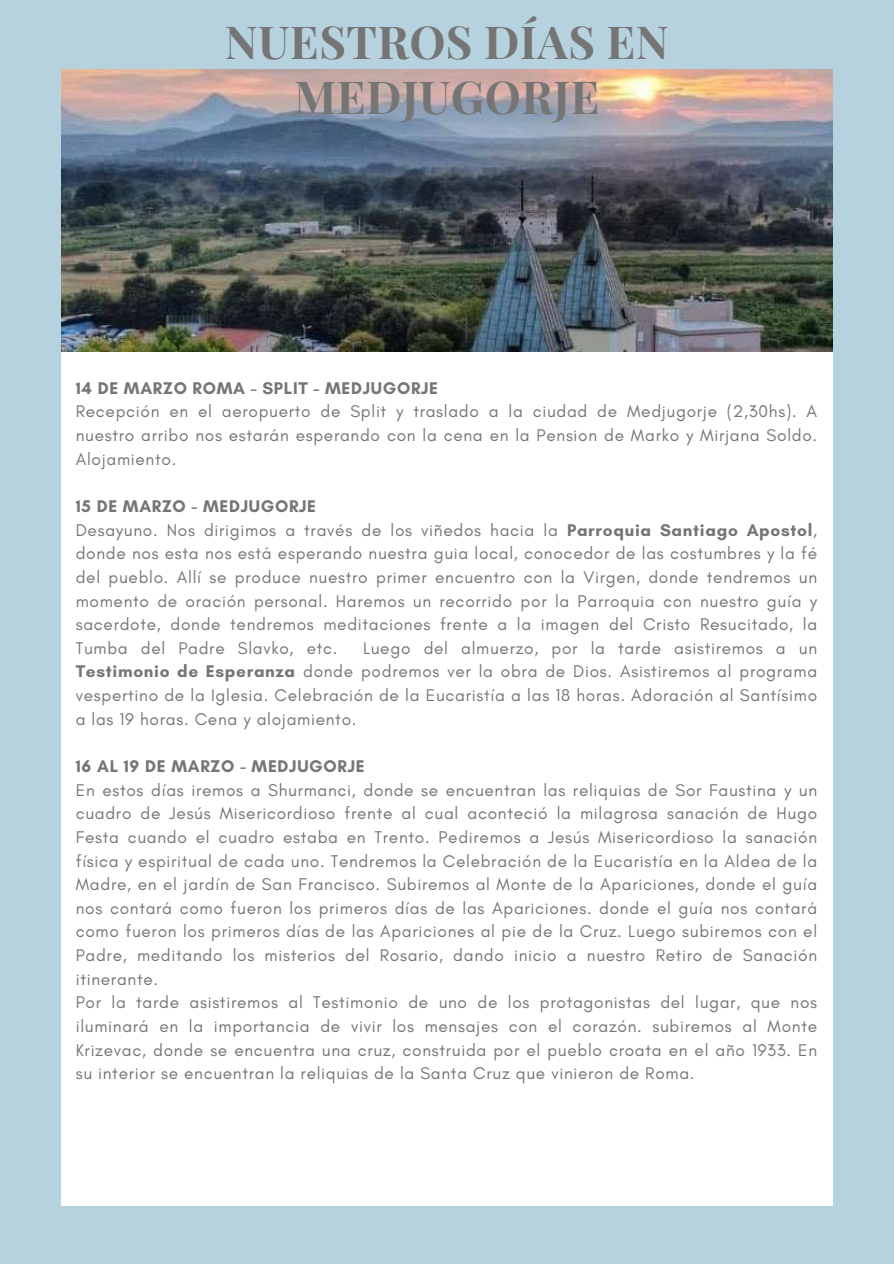
<style>
.page{position:relative;width:894px;height:1264px;background:#fff}
.page>*{position:absolute;margin:0;border:0;box-sizing:border-box;transform-origin:0 0}
.t1{font:700 45.6px/55.2px "Playfair Display";letter-spacing:.01em;color:#757575;text-align:center}
.t2{font:17.25px/23.7px "Glacial Indifference";letter-spacing:.04em;color:#757575;text-align:justify}
.t3{font:700 17.25px "Glacial Indifference";letter-spacing:.04em;color:#757575}
.s1{font-weight:700}
</style>
<div class="page">
<div style="left:0;top:0;width:893px;height:1263px;background:#b6d2df"></div>
<div style="left:61px;top:159px;width:771px;height:1046px;background:#fff"></div>
<img style="left:61px;top:69px;width:771px;height:282px">
<h1 class="t1" style="left:225px;top:12px;width:445px">NUESTROS DÍAS EN<br>MEDJUGORJE</h1>
<p class="t3" style="left:76px;top:377px;width:364px">14 DE MARZO ROMA - SPLIT - MEDJUGORJE</p>
<p class="t2" style="left:76px;top:399px;width:742px">Recepción en el aeropuerto de Split y traslado a la ciudad de Medjugorje (2,30hs). A nuestro arribo nos estarán esperando con la cena en la Pension de Marko y Mirjana Soldo.<br>Alojamiento.</p>
<p class="t2" style="left:76px;top:494px;width:742px;text-align:left"><span class="s1">15 DE MARZO - MEDJUGORJE<br></span>Desayuno. Nos dirigimos a través de los viñedos hacia la <span class="s1">Parroquia Santiago Apostol</span>, donde nos esta nos está esperando nuestra guia local, conocedor de las costumbres y la fé del pueblo. Allí se produce nuestro primer encuentro con la Virgen, donde tendremos un momento de oración personal. Haremos un recorrido por la Parroquia con nuestro guía y sacerdote, donde tendremos meditaciones frente a la imagen del Cristo Resucitado, la Tumba del Padre Slavko, etc.</p>
<p class="t2" style="left:76px;top:636px;width:742px;text-indent:287px">Luego del almuerzo, por la tarde asistiremos a un <span class="s1">Testimonio de Esperanza</span> donde podremos ver la obra de Dios. Asistiremos al programa vespertino de la Iglesia. Celebración de la Eucaristía a las 18 horas. Adoración al Santísimo a las 19 horas. Cena y alojamiento.</p>
<p class="t3" style="left:76px;top:755px;width:290px">16 AL 19 DE MARZO - MEDJUGORJE</p>
<p class="t2" style="left:76px;top:777px;width:742px;text-align:left">En estos días iremos a Shurmanci, donde se encuentran las reliquias de Sor Faustina y un cuadro de Jesús Misericordioso frente al cual aconteció la milagrosa sanación de Hugo Festa cuando el cuadro estaba en Trento. Pediremos a Jesús Misericordioso la sanación física y espiritual de cada uno. Tendremos la Celebración de la Eucaristía en la Aldea de la Madre, en el jardín de San Francisco. Subiremos al Monte de la Apariciones, donde el guía nos contará como fueron los primeros días de las Apariciones. donde el guía nos contará como fueron los primeros días de las Apariciones al pie de la Cruz. Luego subiremos con el Padre, meditando los misterios del Rosario, dando inicio a nuestro Retiro de Sanación itinerante.<br>Por la tarde asistiremos al Testimonio de uno de los protagonistas del lugar, que nos iluminará en la importancia de vivir los mensajes con el corazón. subiremos al Monte Krizevac, donde se encuentra una cruz, construida por el pueblo croata en el año 1933. En su interior se encuentran la reliquias de la Santa Cruz que vinieron de Roma.</p>
</div>
